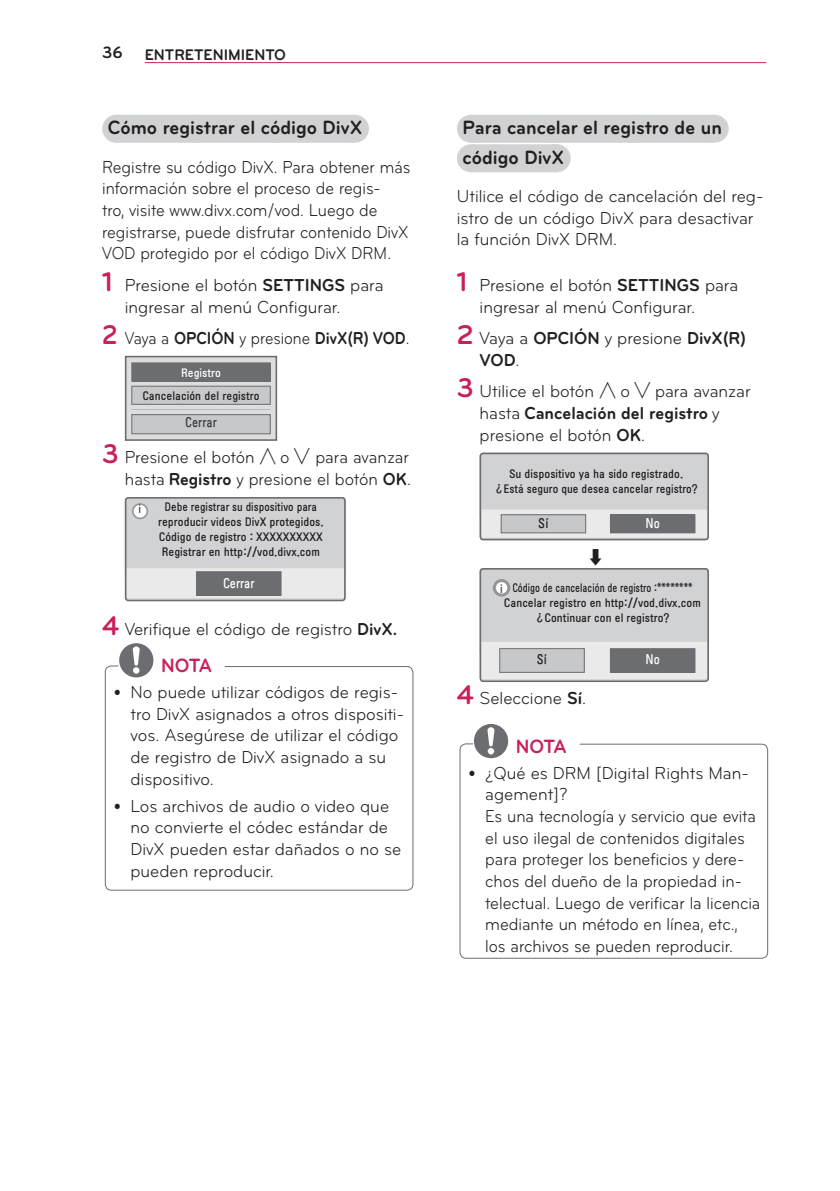
<style>
.page{position:relative;width:840px;height:1191px;background:#fff}
.page>*{position:absolute;margin:0;border:0;box-sizing:border-box;transform-origin:0 0}
.소제목2_음영_3단계{font:700 20px "Bryant LG";color:#231f20;scale:.95 1}
.Title-warning_note{font:700 20px "Bryant LG";letter-spacing:-.045em;color:#c8205d;scale:.95 1}
.Body-Bullet_bk{font:18px/21.6px "Bryant LG";color:#231f20;scale:.95 1}
.Body-Number{font:18px/22px "Bryant LG";color:#231f20;scale:.95 1}
.Body{font:18px/21.6px "Bryant LG";color:#231f20;scale:.9 1}
.Body-2{font:18px/21.6px "Bryant LG";color:#231f20;scale:.95 1}
.Body-Number-2{font:18px/22px "Bryant LG";color:#231f20;text-align:right;scale:.93 1}
.Body-Number-3{font:700 18px "Bryant LG";color:#231f20;scale:.87 1}
.Body-Number-4{font:700 18px/22px "Bryant LG";color:#231f20;scale:.95 1}
.Body-3{font:18px "Koz Go Pro";color:#231f20;scale:.95 1}
.t1{font:700 17px "Bryant LG";color:#231f20;scale:.95 1}
.t2{font:700 16px "Bryant LG";color:#231f20;scale:.95 1}
.t3{font:14px "LG Display Eng Kor";color:#fff;scale:.9 1}
.t4{font:14px "LG Display Eng Kor";color:#3e3e3f;scale:.9 1}
.t5{font:14px "LG Display Eng Kor";color:#231f20;scale:.9 1}
.t6{font:12px/15px "LG Display Eng Kor";color:#231f20;text-align:center;scale:.94 1}
.t7{font:12px/15px "LG Display Eng Kor";color:#231f20;text-align:center;scale:.85 1}
.t8{font:12px/23.2px "LG Display Eng Kor";color:#231f20;text-align:center}
.t9{font:12px "LG Display Eng Kor";color:#3e3e3f}
.s1{font-weight:700;font-size:28px;color:#c8205d}
.s2{font-weight:700}
.s3{font-size:28px;color:#c8205d}
.s4{font-weight:400}
.s5{color:#fff}
.s6{font-family:"Koz Go Pro"}
</style>
<div class="page">
<hr style="left:145px;top:62px;width:620px;height:1px;background:#c8205d">
<div style="left:116px;top:115px;width:238px;height:28px;background:#d1d2d4"></div>
<svg style="left:354px;top:115px;width:1px;height:28px"></svg>
<svg style="left:125px;top:356px;width:152px;height:85px;background:#c2c3c6"></svg>
<div style="left:132px;top:363px;width:138px;height:18px;background:#6c6d70"></div>
<div style="left:131px;top:362px;width:139px;height:19px;border:1px solid #6c6d70"></div>
<div style="left:132px;top:386px;width:138px;height:18px;background:#c7c8ca"></div>
<div style="left:131px;top:386px;width:139px;height:18px;border:1px solid #6c6d70"></div>
<div style="left:132px;top:415px;width:138px;height:19px;background:#c7c8ca"></div>
<div style="left:131px;top:414px;width:139px;height:20px;border:1px solid #6c6d70"></div>
<hr style="left:131px;top:409px;width:139px;height:1px;background:#bcbdc0">
<div style="left:126px;top:498px;width:219px;height:101px;background:#eaeaea;border-radius:3px"></div>
<div style="left:128px;top:500px;width:214px;height:68px;background:#d1d2d4"></div>
<div style="left:125px;top:497px;width:220px;height:104px;border:2px solid #6c6d70;border-radius:3px"></div>
<div style="left:196px;top:572px;width:85px;height:23px;background:#6c6d70"></div>
<div style="left:196px;top:571px;width:85px;height:25px;border:1px solid #6c6d70"></div>
<div style="left:133px;top:504px;width:14px;height:14px;background:#fff;border-radius:50%"></div>
<div style="left:132px;top:503px;width:16px;height:16px;border:2px solid #939598;border-radius:50%"></div>
<svg style="left:119px;top:643px;width:34px;height:34px"></svg>
<div style="left:105px;top:665px;width:308px;height:225px;border:1px solid #6c6d70;border-radius:6px"></div>
<div style="left:470px;top:115px;width:243px;height:28px;background:#d1d2d4"></div>
<svg style="left:713px;top:115px;width:1px;height:28px"></svg>
<div style="left:470px;top:144px;width:85px;height:28px;background:#d1d2d4"></div>
<svg style="left:513px;top:144px;width:58px;height:28px"></svg>
<div style="left:480px;top:453px;width:227px;height:85px;background:#eaeaea;border-radius:3px"></div>
<div style="left:482px;top:455px;width:223px;height:54px;background:#d1d2d4"></div>
<div style="left:479px;top:452px;width:229px;height:88px;border:2px solid #6c6d70;border-radius:3px"></div>
<div style="left:501px;top:515px;width:84px;height:18px;background:#c7c8ca"></div>
<div style="left:500px;top:514px;width:85px;height:19px;border:1px solid #6c6d70"></div>
<div style="left:610px;top:515px;width:84px;height:18px;background:#6c6d70"></div>
<div style="left:609px;top:514px;width:85px;height:19px;border:1px solid #6c6d70"></div>
<div style="left:480px;top:569px;width:227px;height:111px;background:#eaeaea;border-radius:3px"></div>
<div style="left:482px;top:571px;width:223px;height:71px;background:#d1d2d4"></div>
<div style="left:479px;top:568px;width:229px;height:114px;border:2px solid #6c6d70;border-radius:3px"></div>
<div style="left:499px;top:648px;width:85px;height:24px;background:#c7c8ca"></div>
<div style="left:499px;top:648px;width:85px;height:24px;border:1px solid #6c6d70"></div>
<div style="left:610px;top:648px;width:84px;height:24px;background:#6c6d70"></div>
<div style="left:609px;top:648px;width:85px;height:24px;border:1px solid #6c6d70"></div>
<div style="left:494px;top:580px;width:14px;height:15px;background:#fff;border-radius:50%"></div>
<div style="left:492px;top:579px;width:18px;height:17px;border:3px solid #939598;border-radius:50%"></div>
<svg style="left:473px;top:724px;width:35px;height:34px"></svg>
<div style="left:487px;top:748px;width:7px;height:6px;background:#fff;border-radius:50%"></div>
<div style="left:459px;top:743px;width:308px;height:215px;border:1px solid #6c6d70;border-radius:6px"></div>
<p class="t1" style="left:102px;top:42px;width:23px">36</p>
<p class="t2" style="left:145px;top:45px;width:150px">ENTRETENIMIENTO</p>
<p class="소제목2_음영_3단계" style="left:108px;top:115px;width:269px">Cómo registrar el código DivX</p>
<p class="Body" style="left:102px;top:156px;width:344px">Registre su código DivX. Para obtener más información sobre el proceso de regis-<br>tro, visite www.divx.com/vod. Luego de registrarse, puede disfrutar contenido DivX VOD protegido por el código DivX DRM.</p>
<p class="Body-Number" style="left:125px;top:274px;width:274px;text-indent:-23px"><span class="s1">1</span> Presione el botón <span class="s2">SETTINGS</span> para ingresar al menú Configurar.</p>
<p class="Body-Number-3" style="left:102px;top:326px;width:354px"><span class="s3">2</span> <span class="s4">Vaya a</span> OPCIÓN <span class="s4">y presione</span> DivX(R) VOD<span class="s4">.</span></p>
<p class="t8" style="left:142px;top:360px;width:119px"><span class="s5">Registro<br></span>Cancelación del registro</p>
<p class="t4" style="left:185px;top:411px;width:36px">Cerrar</p>
<p class="Body-Number-2" style="left:102px;top:446px;width:333px"><span class="s1">3</span> Presione el botón <span class="s6">︿</span> o <span class="s6">﹀</span> para avanzar hasta <span class="s2">Registro</span> y presione el botón <span class="s2">OK</span>.</p>
<p class="t9" style="left:139px;top:500px;width:4px">i</p>
<p class="t6" style="left:158px;top:498px;width:177px">Debe registrar su dispositivo para reproducir videos DivX protegidos.<br>Código de registro : XXXXXXXXXX Registrar en http://vod.divx.com</p>
<p class="t3" style="left:223px;top:572px;width:36px">Cerrar</p>
<p class="Body-Number" style="left:102px;top:618px;width:312px"><span class="s1">4</span> Verifique el código de registro <span class="s2">DivX.</span></p>
<p class="Title-warning_note" style="left:161px;top:653px;width:55px">NOTA</p>
<p class="Body-Bullet_bk" style="left:130px;top:681px;width:289px">No puede utilizar códigos de regis&shy;tro DivX asignados a otros dispositi&shy;vos. Asegúrese de utilizar el código de registro de DivX asignado a su dispositivo.</p>
<p class="Body-Bullet_bk" style="left:130px;top:795px;width:286px">Los archivos de audio o video que no convierte el códec estándar de<br>DivX pueden estar dañados o no se pueden reproducir.</p>
<p class="소제목2_음영_3단계" style="left:462px;top:115px;width:274px">Para cancelar el registro de un</p>
<p class="소제목2_음영_3단계" style="left:462px;top:145px;width:108px">código DivX</p>
<p class="Body-2" style="left:456px;top:186px;width:324px">Utilice el código de cancelación del reg&shy;istro de un código DivX para desactivar la función DivX DRM.</p>
<p class="Body-Number" style="left:479px;top:275px;width:274px;text-indent:-23px"><span class="s1">1</span> Presione el botón <span class="s2">SETTINGS</span> para ingresar al menú Configurar.</p>
<p class="Body-Number-4" style="left:479px;top:327px;width:282px;text-indent:-23px"><span class="s3">2</span> <span class="s4">Vaya a</span> OPCIÓN <span class="s4">y presione</span> DivX(R)<br>VOD<span class="s4">.</span></p>
<p class="Body-Number" style="left:479px;top:380px;width:287px;text-indent:-23px"><span class="s1">3</span> Utilice el botón <span class="s6">︿</span> o <span class="s6">﹀</span> para avanzar hasta <span class="s2">Cancelación del registro</span> y presione el botón <span class="s2">OK</span>.</p>
<p class="t8" style="left:494px;top:465px;width:205px;line-height:15px">Su dispositivo ya ha sido registrado. ¿Está seguro que desea cancelar registro?</p>
<p class="t5" style="left:538px;top:512px;width:13px">Sí</p>
<p class="t3" style="left:645px;top:512px;width:18px">No</p>
<p class="Body-3" style="left:587px;top:546px;width:19px">⬇</p>
<p class="t7" style="left:503px;top:580px;width:233px">Código de cancelación de registro :********<br>Cancelar registro en http://vod.divx.com ¿Continuar con el registro?</p>
<p class="t9" style="left:500px;top:579px;width:4px">i</p>
<p class="t5" style="left:536px;top:649px;width:13px">Sí</p>
<p class="t3" style="left:645px;top:649px;width:18px">No</p>
<p class="Body-Number" style="left:456px;top:687px;width:138px"><span class="s1">4</span> Seleccione <span class="s2">Sí</span>.</p>
<p class="Title-warning_note" style="left:515px;top:734px;width:55px">NOTA</p>
<p class="Body-Bullet_bk" style="left:485px;top:762px;width:291px">¿Qué es DRM [Digital Rights Man&shy;agement]?<br>Es una tecnología y servicio que evita el uso ilegal de contenidos digitales para proteger los beneficios y dere&shy;chos del dueño de la propiedad in&shy;telectual. Luego de verificar la licencia mediante un método en línea, etc., los archivos se pueden reproducir.</p>
</div>
